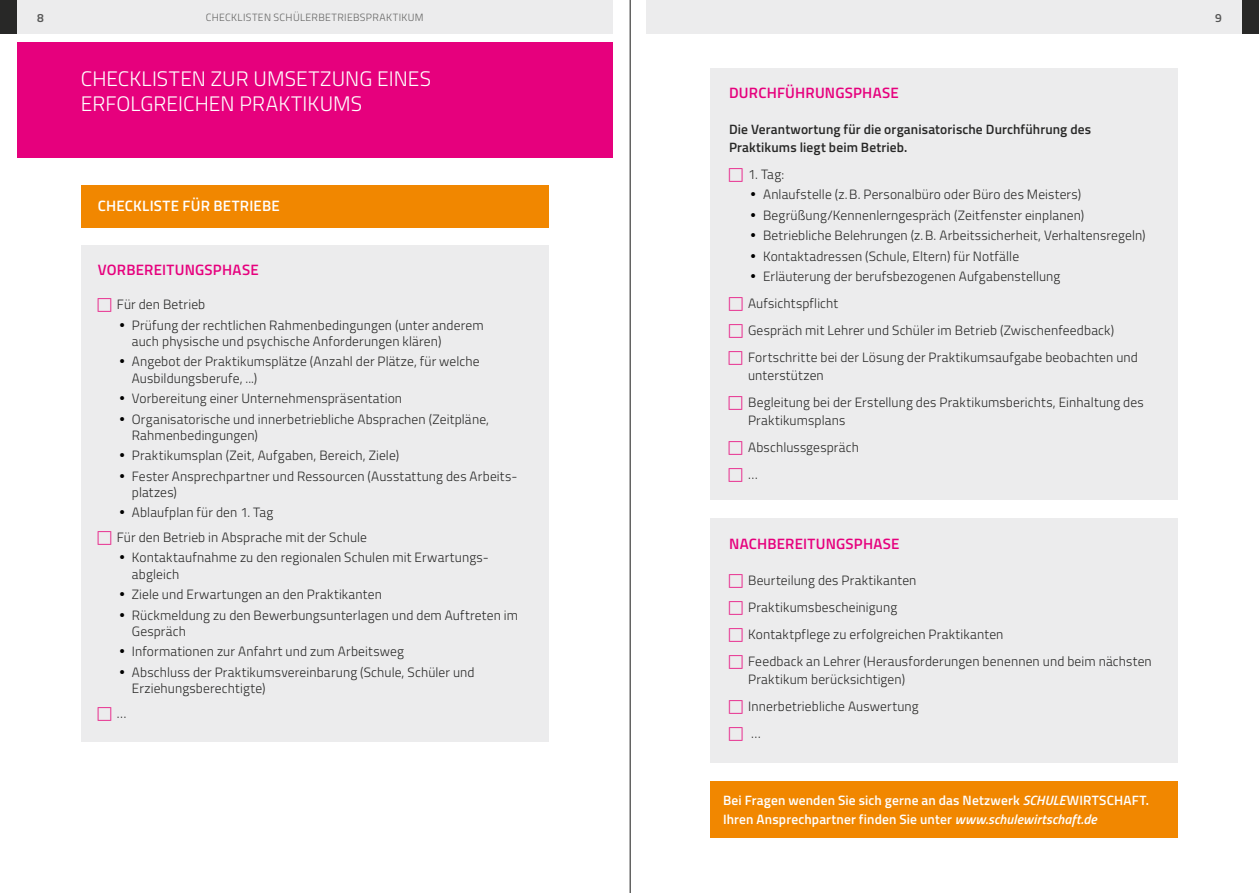
<style>
.page{position:relative;width:1259px;height:893px;background:#fff}
.page>*{position:absolute;margin:0;border:0;box-sizing:border-box;transform-origin:0 0}
.t1{font:300 21px/25.2px "Titillium";color:#fff}
.t2{font:600 15px "Titillium";letter-spacing:.015em;color:#e6007d}
.t3{font:600 15px "Titillium";letter-spacing:.015em;color:#fff}
.t4{font:300 13.5px/20.4px "Titillium";letter-spacing:.01em;color:#282827}
.t5{font:600 13.5px "Titillium";letter-spacing:.01em;color:#fff}
.t6{font:600 13.5px/18px "Titillium";letter-spacing:.01em;color:#282827}
.t7{font:600 12px "Titillium";color:#565656}
.t8{font:300 10.5px "Titillium";letter-spacing:.03em;color:#636362}
.s1{font-style:italic}
</style>
<div class="page">
<div style="left:17px;top:43px;width:595px;height:115px;background:#e6007d"></div>
<div style="left:81px;top:245px;width:468px;height:496px;background:#ececed"></div>
<div style="left:710px;top:68px;width:468px;height:432px;background:#ececed"></div>
<div style="left:710px;top:518px;width:468px;height:245px;background:#ececed"></div>
<div style="left:81px;top:185px;width:468px;height:42px;background:#f18700"></div>
<div style="left:710px;top:781px;width:468px;height:57px;background:#f18700"></div>
<div style="left:81px;top:0;width:531px;height:34px;background:#ececed"></div>
<div style="left:646px;top:0;width:532px;height:34px;background:#ececed"></div>
<div style="left:1178px;top:0;width:81px;height:34px;background:#ececed"></div>
<div style="left:0;top:0;width:81px;height:34px;background:#ececed"></div>
<div style="left:0;top:0;width:17px;height:34px;background:#282827"></div>
<div style="left:1242px;top:0;width:17px;height:34px;background:#282827"></div>
<hr style="left:629px;top:0;width:2px;height:893px;background:#636362">
<p class="t7" style="left:37px;top:8px;width:8px">8</p>
<p class="t8" style="left:206px;top:10px;width:219px">Checklisten Schülerbetriebspraktikum</p>
<p class="t7" style="left:1215px;top:8px;width:8px">9</p>
<h1 class="t1" style="left:81px;top:65px;width:352px">Checklisten zur U msetzung eines erfolgreichen Praktikums</h1>
<p class="t3" style="left:98px;top:195px;width:183px">Checkliste für Betriebe</p>
<p class="t2" style="left:98px;top:259px;width:162px">Vorbereitungsphase</p>
<p class="t4" style="left:132px;top:294px;width:353px;text-indent:-15px">Für den Betrieb<br>Prüfung der rechtlichen Rahmenbedingungen (unter anderem</p>
<p class="t4" style="left:132px;top:330px;width:349px">auch physische und psychische Anforderungen klären)<br>Angebot der Praktikumsplätze (Anzahl der Plätze, für welche</p>
<p class="t4" style="left:132px;top:367px;width:359px">Ausbildungsberufe, ...)<br>Vorbereitung einer U nternehmenspräsentation<br>Organisatorische und innerbetriebliche Absprachen (Zeitpläne,</p>
<p class="t4" style="left:132px;top:424px;width:387px">Rahmenbedingungen)<br>Praktikumsplan (Zeit, Aufgaben, Bereich, Ziele)<br>Fester Ansprechpartner und Ressourcen (Ausstattung des Arbeits-</p>
<p class="t4" style="left:132px;top:481px;width:143px">platzes)<br>Ablaufplan für den 1. Tag</p>
<p class="t4" style="left:132px;top:526px;width:358px;text-indent:-15px">Für den Betrieb in Absprache mit der Schule<br>Kontaktaufnahme zu den regionalen Schulen mit Erwartungs-</p>
<p class="t4" style="left:132px;top:563px;width:388px">abgleich<br>Ziele und Erwartungen an den Praktikanten<br>Rückmeldung zu den Bewerbungsunterlagen und dem Auftreten im</p>
<p class="t4" style="left:132px;top:620px;width:344px">Gespräch<br>I nformationen zur Anfahrt und zum Arbeitsweg<br>Abschluss der Praktikumsvereinbarung (Schule, Schüler und</p>
<p class="t4" style="left:132px;top:677px;width:135px">Erziehungsberechtigte)</p>
<p class="t4" style="left:117px;top:702px;width:11px">…</p>
<p class="t2" style="left:729px;top:81px;width:171px">Durchführungsphase</p>
<p class="t6" style="left:729px;top:119px;width:364px">Die Verantwortung für die organisatorische Durchführung des<br>Praktikums liegt beim Betrieb.</p>
<p class="t4" style="left:763px;top:163px;width:384px;text-indent:-15px">1. Tag:<br>Anlaufstelle (z. B. Personalbüro oder Büro des Meisters)<br>Begrüßung/Kennenlerngespräch (Zeitfenster einplanen)<br>Betriebliche Belehrungen (z. B. Arbeitssicherheit, Verhaltensregeln)<br>Kontaktadressen (Schule, Eltern) für N otfälle<br>Erläuterung der berufsbezogenen Aufgabenstellung</p>
<p class="t4" style="left:748px;top:289px;width:391px;line-height:27px">Aufsichtspflicht<br>Gespräch mit Lehrer und Schüler im Betrieb (Zwischenfeedback)<br>Fortschritte bei der Lösung der Praktikumsaufgabe beobachten und</p>
<p class="t4" style="left:748px;top:361px;width:397px;line-height:27px">unterstützen<br>Begleitung bei der Erstellung des Praktikumsberichts, Einhaltung des</p>
<p class="t4" style="left:748px;top:406px;width:112px;line-height:27px">Praktikumsplans<br>Abschlussgespräch …</p>
<p class="t2" style="left:729px;top:532px;width:172px">Nachbereitungsphase</p>
<p class="t4" style="left:748px;top:566px;width:405px;line-height:27px">Beurteilung des Praktikanten<br>Praktikumsbescheinigung<br>Kontaktpflege zu erfolgreichen Praktikanten<br>Feedback an Lehrer (Herausforderungen benennen und beim nächsten</p>
<p class="t4" style="left:748px;top:665px;width:172px;line-height:27px">Praktikum berücksichtigen)<br>I nnerbetriebliche Auswertung …</p>
<p class="t5" style="left:723px;top:790px;width:393px">Bei Fragen wenden Sie sich gerne an das N etzwerk <span class="s1">SCHULE</span>WIRTSCHA</p>
<p class="t5" style="left:1131px;top:790px;width:19px">FT.</p>
<p class="t5" style="left:723px;top:809px;width:375px">Ihren Ansprechpartner finden Sie unter <span class="s1">www.schulewirtschaft.de</span></p>
</div>
